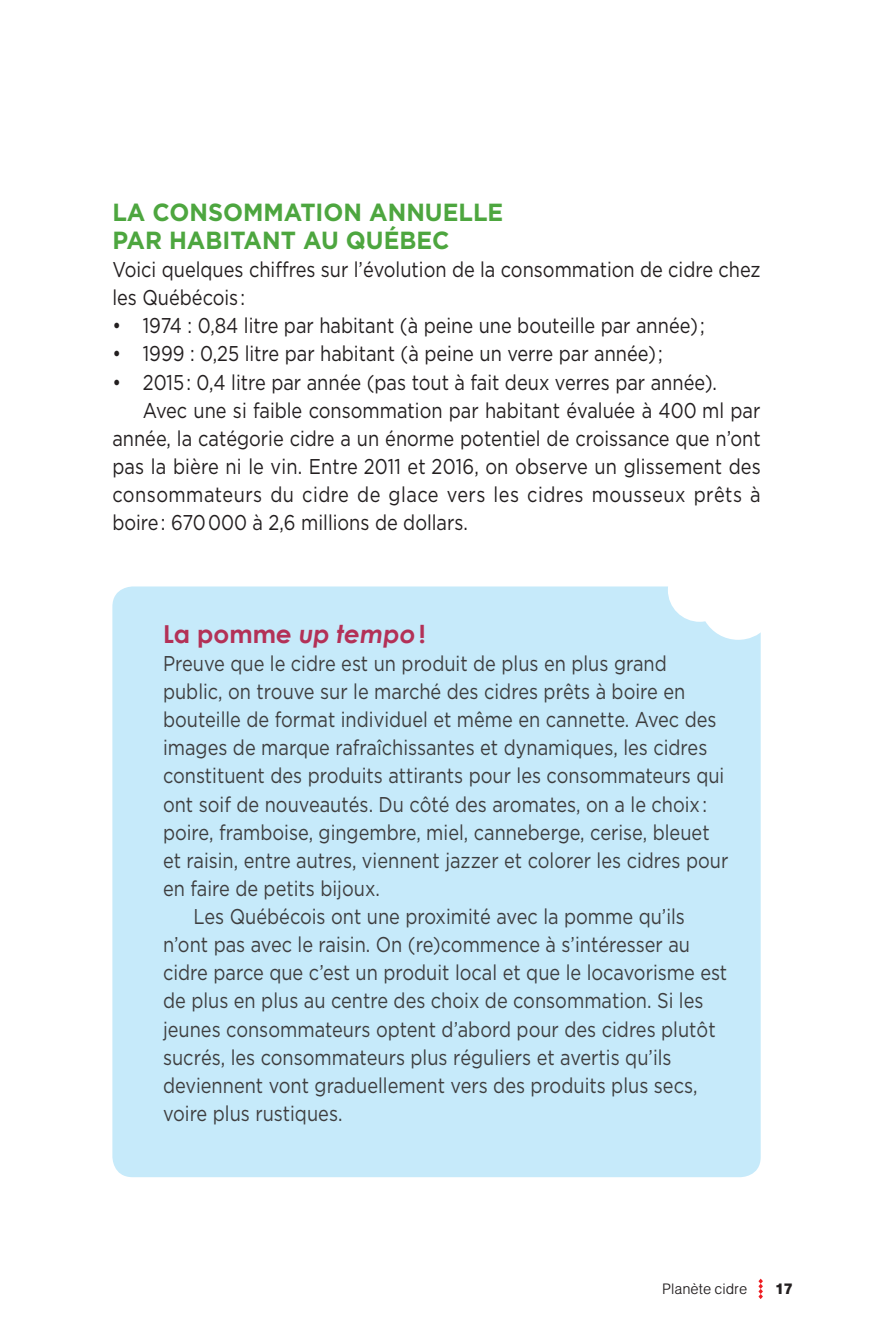
<style>
.page{position:relative;width:874px;height:1335px;background:#fff}
.page>*{position:absolute;margin:0;border:0;box-sizing:border-box;transform-origin:0 0}
.t1{font:700 24.75px/28.1px "Gotham";color:#4da63f;scale:.95 1}
.t2{font:700 24.75px "Century Gothic";color:#b33157}
.t3{font:21.38px "Gotham";color:#3e3e3f;scale:.85 1}
.t4{font:21.38px/28.1px "Gotham";color:#231f20;scale:.85 1}
.t5{font:21.38px "Gotham";letter-spacing:.025em;color:#231f20;scale:.85 1}
.t6{font:15.75px "AG Buch Lgt";color:#231f20}
.t7{font:15.75px "AG Buch Bld";color:#231f20}
.s1{font-style:italic}
</style>
<div class="page">
<svg style="left:758px;top:1278px;width:5px;height:21px"></svg>
<div style="left:112px;top:586px;width:648px;height:591px;background:#c6eafa;border-radius:20px"></div>
<svg style="left:668px;top:586px;width:93px;height:54px"></svg>
<p class="t1" style="left:112px;top:197px;width:413px">LA CONSOMMATION ANNUELLE<br>PAR HABITANT AU QUÉBEC</p>
<p class="t4" style="left:112px;top:255px;width:764px">Voici quelques chiffres sur l’évolution de la consommation de cidre chez les Québécois :</p>
<p class="t4" style="left:112px;top:311px;width:698px">• 1974 : 0,84 litre par habitant (à peine une bouteille par année) ;</p>
<p class="t4" style="left:112px;top:339px;width:649px">• 1999 : 0,25 litre par habitant (à peine un verre par année) ;</p>
<p class="t4" style="left:112px;top:368px;width:712px">• 2015: 0,4 litre par année (pas tout à fait deux verres par année).</p>
<p class="t4" style="left:143px;top:396px;width:728px">Avec une si faible consommation par habitant évaluée à 400 ml par</p>
<p class="t4" style="left:112px;top:424px;width:764px">année, la catégorie cidre a un énorme potentiel de croissance que n’ont</p>
<p class="t4" style="left:112px;top:452px;width:764px">pas la bière ni le vin. Entre 2011 et 2016, on observe un glissement des</p>
<p class="t5" style="left:112px;top:483px;width:764px">consommateurs du cidre de glace vers les cidres mousseux prêts à</p>
<p class="t4" style="left:112px;top:508px;width:420px">boire: 670000 à 2,6 millions de dollars.</p>
<p class="t2" style="left:163px;top:618px;width:264px">La pomme <span class="s1">up tempo</span>!</p>
<p class="t3" style="left:163px;top:651px;width:594px">Preuve que le cidre est un produit de plus en plus grand</p>
<p class="t3" style="left:163px;top:679px;width:616px">public, on trouve sur le marché des cidres prêts à boire en</p>
<p class="t3" style="left:163px;top:708px;width:653px">bouteille de format individuel et même en cannette. Avec des</p>
<p class="t3" style="left:163px;top:736px;width:642px">images de marque rafraîchissantes et dynamiques, les cidres</p>
<p class="t3" style="left:163px;top:764px;width:662px">constituent des produits attirants pour les consommateurs qui</p>
<p class="t3" style="left:163px;top:792px;width:641px">ont soif de nouveautés. Du côté des aromates, on a le choix:</p>
<p class="t3" style="left:163px;top:820px;width:644px">poire, framboise, gingembre, miel, canneberge, cerise, bleuet</p>
<p class="t3" style="left:163px;top:848px;width:666px">et raisin, entre autres, viennent jazzer et colorer les cidres pour</p>
<p class="t3" style="left:163px;top:876px;width:256px">en faire de petits bijoux.</p>
<p class="t3" style="left:193px;top:904px;width:580px">Les Québécois ont une proximité avec la pomme qu’ils</p>
<p class="t3" style="left:163px;top:933px;width:621px">n’ont pas avec le raisin. On (re)commence à s’intéresser au</p>
<p class="t3" style="left:163px;top:961px;width:665px">cidre parce que c’est un produit local et que le locavorisme est</p>
<p class="t3" style="left:163px;top:989px;width:637px">de plus en plus au centre des choix de consommation. Si les</p>
<p class="t3" style="left:163px;top:1017px;width:651px">jeunes consommateurs optent d’abord pour des cidres plutôt</p>
<p class="t3" style="left:163px;top:1045px;width:600px">sucrés, les consommateurs plus réguliers et avertis qu’ils</p>
<p class="t3" style="left:163px;top:1073px;width:630px">deviennent vont graduellement vers des produits plus secs,</p>
<p class="t3" style="left:163px;top:1101px;width:213px">voire plus rustiques.</p>
<p class="t6" style="left:662px;top:1278px;width:87px">Planète cidre</p>
<p class="t7" style="left:774px;top:1278px;width:20px">17</p>
</div>
